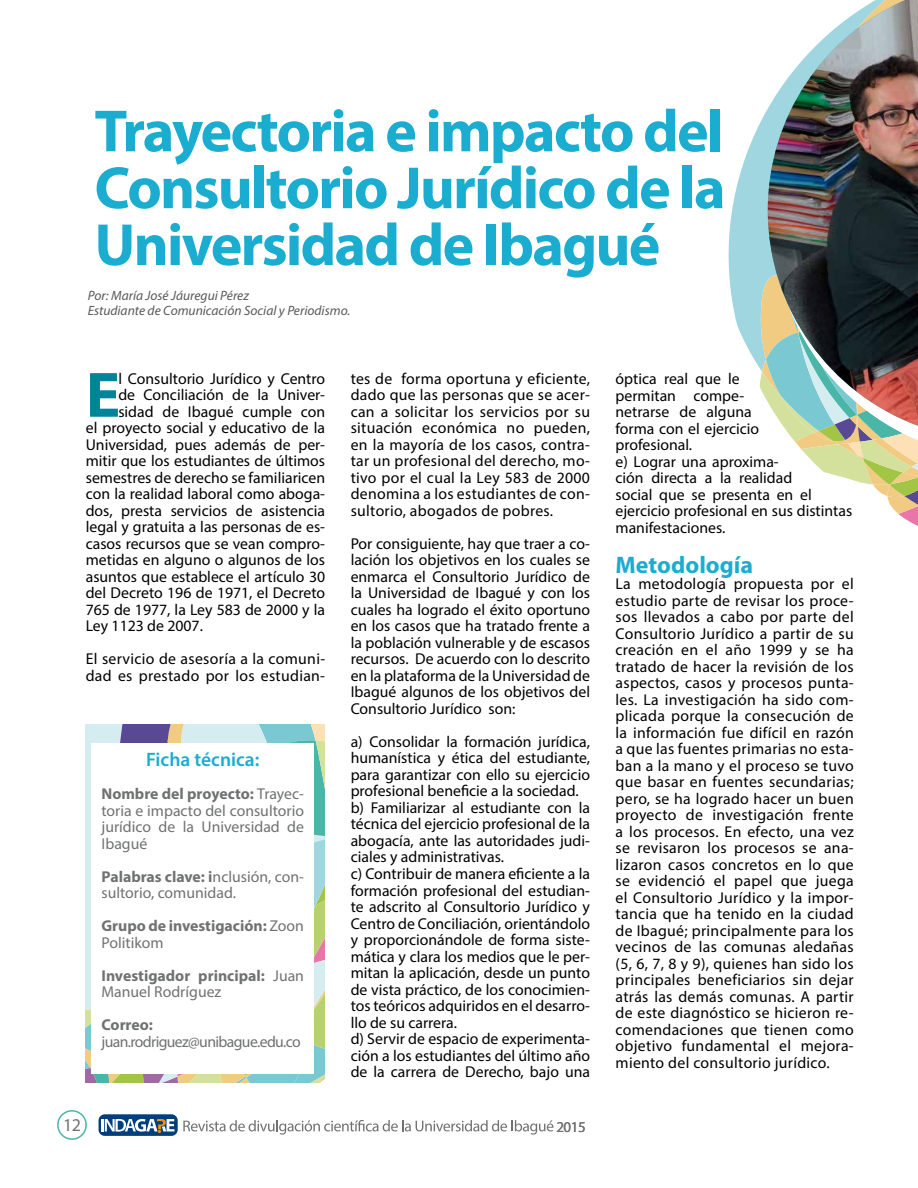
<style>
.page{position:relative;width:918px;height:1188px;background:#fff}
.page>*{position:absolute;margin:0;border:0;box-sizing:border-box;transform-origin:0 0}
.t1{font:700 64.65px "Myriad Pro";color:#008498}
.t2{font:700 60px/56.8px "Myriad Pro";letter-spacing:-.03em;color:#1aadd0;text-align:justify}
.t3{font:700 24px "Myriad Pro";color:#1aadd0}
.t4{font:600 19.5px "Myriad Pro";color:#1aadd0}
.t5{font:18px "Myriad Pro";color:#707172}
.t6{font:15.75px/16.5px "Myriad Pro";color:#000;text-align:justify}
.t7{font:15.75px/16.5px "Myriad Pro";color:#707172;text-align:justify}
.t8{font:700 15.75px/16.5px "Myriad Pro";color:#707172}
.t9{font:15.75px/16.5px "Myriad Pro";letter-spacing:.02em;color:#000}
.t10{font:15.75px "Myriad Pro";letter-spacing:-.04em;color:#707172}
.t11{font:15px "Myriad Pro";color:#707172}
.t12{font:italic 13.5px/15px "Myriad Pro";color:#57585a}
.s1{font-weight:700}
.s2{font-weight:400}
</style>
<div class="page">
<div style="left:99px;top:1114px;width:79px;height:22px;background:#003e7d;border-radius:6px"></div>
<svg style="left:102px;top:1119px;width:72px;height:14px"></svg>
<svg style="left:183px;top:1120px;width:371px;height:15px"></svg>
<div style="left:57px;top:1110px;width:30px;height:30px;border:2px solid #48b7a7;border-radius:50%"></div>
<svg style="left:728px;top:153px;width:19px;height:193px;fill:#a0d6df"></svg>
<svg style="left:873px;top:485px;width:45px;height:41px"></svg>
<svg style="left:747px;top:108px;width:171px;height:377px"></svg>
<svg style="left:85px;top:725px;width:239px;height:357px;background:#aecbc2"></svg>
<div style="left:91px;top:743px;width:223px;height:330px;background:#fff"></div>
<svg style="left:768px;top:426px;width:150px;height:14px"></svg>
<img style="left:768px;top:0;width:150px;height:426px">
<h2 class="t2" style="left:94px;top:101px;width:633px">Trayectoria e impacto del Consultorio Jurídico de la Universidad de Ibagué</h2>
<p class="t12" style="left:88px;top:288px;width:264px">Por: María José Jáuregui Pérez<br>Estudiante de Comunicación Social y Periodismo.</p>
<h1 class="t1" style="left:86px;top:353px;width:36px">E</h1>
<p class="t6" style="left:118px;top:370px;width:208px">l Consultorio Jurídico y Centro</p>
<p class="t6" style="left:118px;top:386px;width:208px">de Conciliación de la Univer-</p>
<p class="t6" style="left:118px;top:403px;width:208px">sidad de Ibagué cumple con</p>
<p class="t6" style="left:86px;top:419px;width:241px">el proyecto social y educativo de la</p>
<p class="t6" style="left:86px;top:436px;width:241px">Universidad, pues además de per-</p>
<p class="t6" style="left:86px;top:453px;width:241px">mitir que los estudiantes de últimos</p>
<p class="t6" style="left:86px;top:469px;width:241px">semestres de derecho se familiaricen</p>
<p class="t6" style="left:86px;top:486px;width:241px">con la realidad laboral como aboga-</p>
<p class="t6" style="left:86px;top:502px;width:241px">dos, presta servicios de asistencia</p>
<p class="t6" style="left:86px;top:519px;width:241px">legal y gratuita a las personas de es-</p>
<p class="t6" style="left:86px;top:535px;width:241px">casos recursos que se vean compro-</p>
<p class="t6" style="left:86px;top:552px;width:241px">metidas en alguno o algunos de los</p>
<p class="t6" style="left:86px;top:568px;width:241px">asuntos que establece el artículo 30</p>
<p class="t6" style="left:86px;top:585px;width:241px">del Decreto 196 de 1971, el Decreto</p>
<p class="t6" style="left:86px;top:601px;width:241px">765 de 1977, la Ley 583 de 2000 y la</p>
<p class="t6" style="left:86px;top:618px;width:119px">Ley 1123 de 2007.</p>
<p class="t9" style="left:86px;top:651px;width:241px">El servicio de asesoría a la comuni&shy;dad es prestado por los estudian-</p>
<p class="t4" style="left:146px;top:747px;width:115px">Ficha técnica:</p>
<p class="t7" style="left:102px;top:786px;width:204px"><span class="s1">Nombre del proyecto:</span> Trayec&shy;toria e impacto del consultorio jurídico de la Universidad de Ibagué</p>
<p class="t7" style="left:102px;top:868px;width:204px"><span class="s1">Palabras clave: i</span>nclusión, con&shy;sultorio, comunidad.</p>
<p class="t8" style="left:102px;top:917px;width:204px">Grupo de investigación: <span class="s2">Zoon<br>Politikom</span></p>
<p class="t8" style="left:102px;top:967px;width:204px">Investigador principal: <span class="s2">Juan<br>Manuel Rodríguez</span></p>
<p class="t8" style="left:102px;top:1016px;width:53px">Correo:</p>
<p class="t10" style="left:102px;top:1032px;width:201px">juan.rodriguez@unibague.edu.co</p>
<p class="t6" style="left:351px;top:370px;width:241px">tes de forma oportuna y eficiente, dado que las personas que se acer&shy;can a solicitar los servicios por su situación económica no pueden, en la mayoría de los casos, contra&shy;tar un profesional del derecho, mo&shy;tivo por el cual la Ley 583 de 2000 denomina a los estudiantes de con&shy;sultorio, abogados de pobres.</p>
<p class="t6" style="left:351px;top:535px;width:241px">Por consiguiente, hay que traer a co&shy;lación los objetivos en los cuales se enmarca el Consultorio Jurídico de la Universidad de Ibagué y con los cuales ha logrado el éxito oportuno en los casos que ha tratado frente a la población vulnerable y de escasos recursos. De acuerdo con lo descrito en la plataforma de la Universidad de Ibagué algunos de los objetivos del Consultorio Jurídico son:</p>
<p class="t6" style="left:351px;top:733px;width:241px;text-align:left">a) Consolidar la formación jurídica, humanística y ética del estudiante, para garantizar con ello su ejercicio profesional beneficie a la sociedad. b) Familiarizar al estudiante con la técnica del ejercicio profesional de la abogacía, ante las autoridades judi&shy;ciales y administrativas.<br>c) Contribuir de manera eficiente a la formación profesional del estudian&shy;te adscrito al Consultorio Jurídico y Centro de Conciliación, orientándolo y proporcionándole de forma siste&shy;mática y clara los medios que le per&shy;mitan la aplicación, desde un punto de vista práctico, de los conocimien&shy;tos teóricos adquiridos en el desarro&shy;llo de su carrera.<br>d) Servir de espacio de experimenta&shy;ción a los estudiantes del último año de la carrera de Derecho, bajo una</p>
<p class="t5" style="left:63px;top:1114px;width:20px">12</p>
<p class="t11" style="left:556px;top:1117px;width:31px">2015</p>
<p class="t6" style="left:616px;top:370px;width:238px;text-align:left">óptica real que le<br>permitan compe-<br>netrarse de alguna<br>forma con el ejercicio<br>profesional.<br>e) Lograr una aproxima-<br>ción directa a la realidad<br>social que se presenta en el ejercicio profesional en sus distintas manifestaciones.</p>
<h3 class="t3" style="left:616px;top:549px;width:139px">Metodología</h3>
<p class="t6" style="left:616px;top:575px;width:240px">La metodología propuesta por el estudio parte de revisar los proce&shy;sos llevados a cabo por parte del Consultorio Jurídico a partir de su creación en el año 1999 y se ha tratado de hacer la revisión de los aspectos, casos y procesos punta&shy;les. La investigación ha sido com&shy;plicada porque la consecución de la información fue difícil en razón a que las fuentes primarias no esta&shy;ban a la mano y el proceso se tuvo que basar en fuentes secundarias; pero, se ha logrado hacer un buen proyecto de investigación frente a los procesos. En efecto, una vez se revisaron los procesos se ana&shy;lizaron casos concretos en lo que se evidenció el papel que juega el Consultorio Jurídico y la impor&shy;tancia que ha tenido en la ciudad de Ibagué; principalmente para los vecinos de las comunas aledañas (5, 6, 7, 8 y 9), quienes han sido los principales beneficiarios sin dejar atrás las demás comunas. A partir de este diagnóstico se hicieron re&shy;comendaciones que tienen como objetivo fundamental el mejora&shy;miento del consultorio jurídico.</p>
</div>
